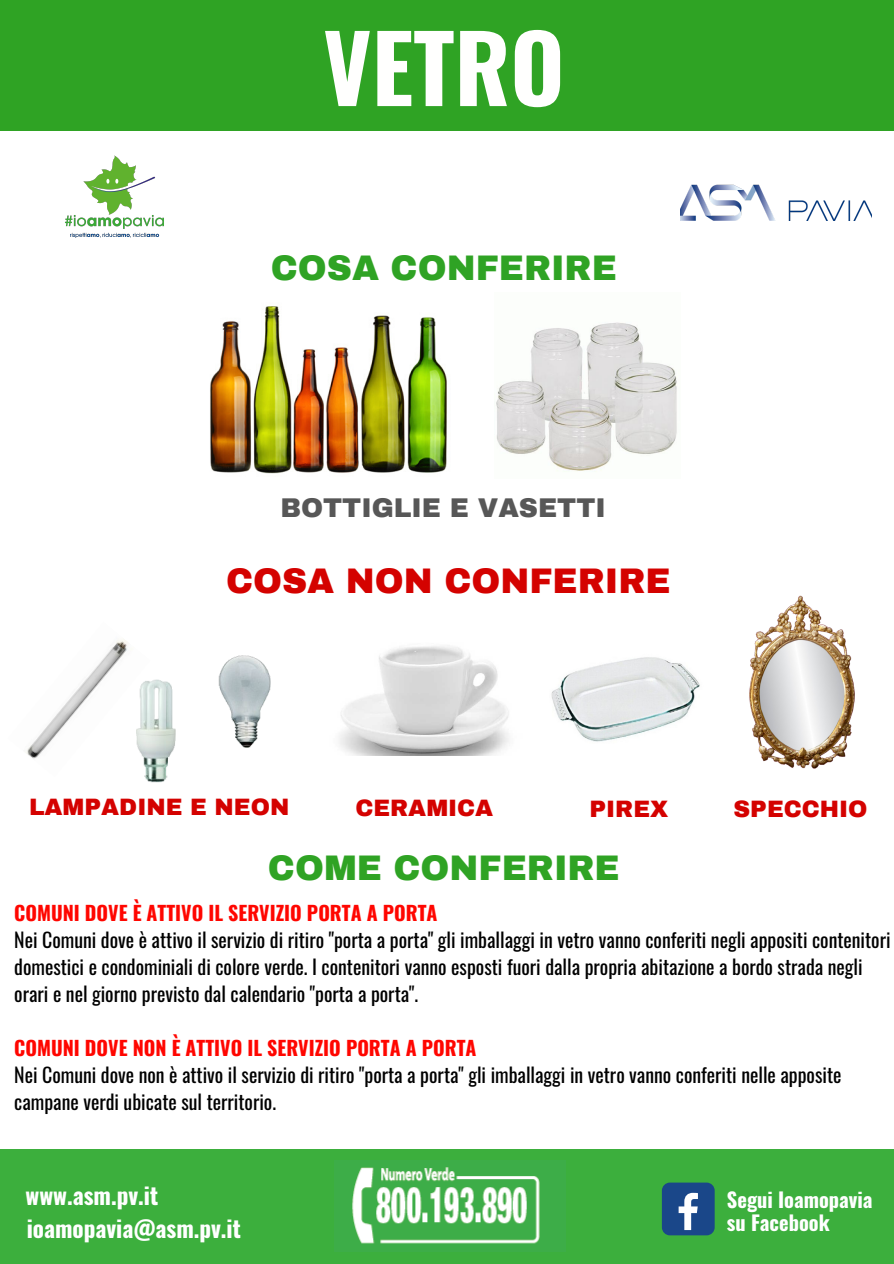
<style>
.page{position:relative;width:894px;height:1264px;background:#fff}
.page>*{position:absolute;margin:0;border:0;box-sizing:border-box;transform-origin:0 0}
.t1{font:700 92.7px "Oswald";color:#fffffe}
.t2{font:900 34.8px "Archivo";color:#2fa324}
.t3{font:900 34.8px "Archivo";color:#d40200}
.t4{font:900 26.55px "Archivo";color:#575757}
.t5{font:900 23.25px "Archivo";color:#d40200}
.t6{font:700 23.25px/32.5px "Oswald";color:#fff}
.t7{font:700 20.4px/22.5px "Oswald";color:#fff}
.t8{font:19.8px/27px "Oswald";color:#000}
.t9{font:700 19.8px "Oswald";color:#ff0600}
</style>
<div class="page">
<div style="left:0;top:0;width:893px;height:131px;background:#2fa324"></div>
<img style="left:496px;top:322px;width:181px;height:150px">
<img style="left:210px;top:306px;width:237px;height:168px">
<img style="left:145px;top:679px;width:31px;height:104px">
<img style="left:218px;top:655px;width:53px;height:93px">
<img style="left:26px;top:640px;width:124px;height:137px">
<img style="left:339px;top:646px;width:170px;height:109px">
<img style="left:551px;top:657px;width:149px;height:85px">
<img style="left:749px;top:595px;width:106px;height:174px">
<img style="left:65px;top:155px;width:99px;height:83px">
<img style="left:680px;top:184px;width:191px;height:36px">
<div style="left:0;top:1149px;width:893px;height:114px;background:#3caf3d"></div>
<img style="left:334px;top:1160px;width:231px;height:91px">
<div style="left:661px;top:1182px;width:53px;height:53px;background:#1a4789;border-radius:8px"></div>
<svg style="left:678px;top:1192px;width:19px;height:37px"></svg>
<h1 class="t1" style="left:323px;top:-5px;width:243px">VETRO</h1>
<h2 class="t2" style="left:271px;top:249px;width:347px">COSA CONFERIRE</h2>
<h3 class="t4" style="left:280px;top:493px;width:327px">BOTTIGLIE E VASETTI</h3>
<h2 class="t3" style="left:226px;top:562px;width:446px">COSA NON CONFERIRE</h2>
<p class="t5" style="left:29px;top:794px;width:261px">LAMPADINE E NEON</p>
<p class="t5" style="left:355px;top:796px;width:139px">CERAMICA</p>
<p class="t5" style="left:589px;top:796px;width:80px">PIREX</p>
<p class="t5" style="left:733px;top:796px;width:135px">SPECCHIO</p>
<h2 class="t2" style="left:268px;top:849px;width:353px">COME CONFERIRE</h2>
<p class="t9" style="left:14px;top:897px;width:424px">COMUNI DOVE È ATTIVO IL SERVIZIO PORTA A PORTA</p>
<p class="t8" style="left:14px;top:925px;width:877px">Nei Comuni dove è attivo il servizio di ritiro "porta a porta" gli imballaggi in vetro vanno conferiti negli appositi contenitori domestici e condominiali di colore verde. I contenitori vanno esposti fuori dalla propria abitazione a bordo strada negli orari e nel giorno previsto dal calendario "porta a porta".</p>
<p class="t9" style="left:14px;top:1032px;width:463px">COMUNI DOVE NON È ATTIVO IL SERVIZIO PORTA A PORTA</p>
<p class="t8" style="left:14px;top:1060px;width:828px">Nei Comuni dove non è attivo il servizio di ritiro "porta a porta" gli imballaggi in vetro vanno conferiti nelle apposite campane verdi ubicate sul territorio.</p>
<p class="t6" style="left:26px;top:1178px;width:217px">www.asm.pv.it ioamopavia@asm.pv.it</p>
<p class="t7" style="left:726px;top:1187px;width:147px">Segui Ioamopavia su Facebook</p>
</div>
